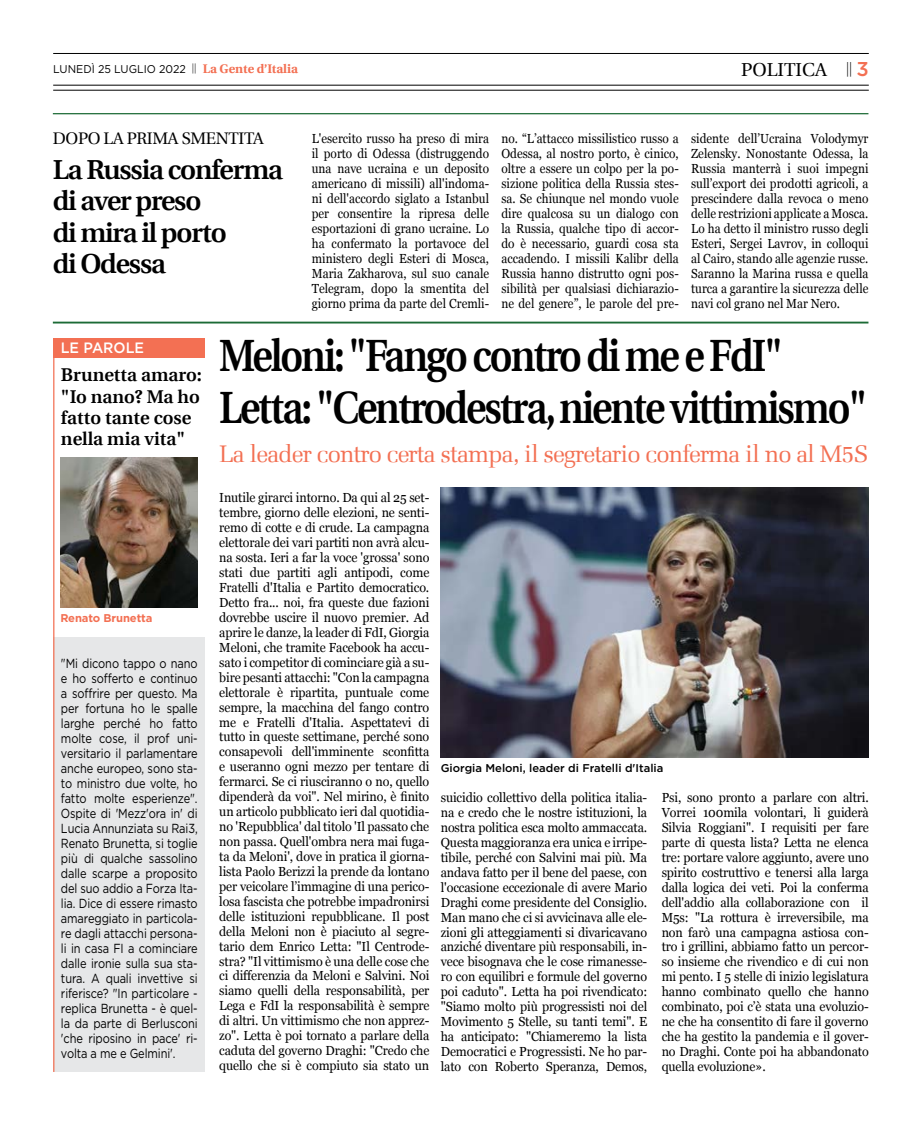
<style>
.page{position:relative;width:922px;height:1125px;background:#fff}
.page>*{position:absolute;margin:0;border:0;box-sizing:border-box;transform-origin:0 0}
.t1{font:600 45.25px/51.2px "Utopia";letter-spacing:-.05em;color:#000;scale:.86 1}
.t2{font:600 27.5px/31.2px "Utopia";letter-spacing:-.04em;color:#000}
.t3{font:300 24px "Melior";letter-spacing:-.04em;color:#f37053}
.t4{font:18.75px "Utopia";color:#000}
.t5{font:600 18.5px/21.2px "Utopia";color:#000}
.t6{font:16.75px "Utopia";letter-spacing:-.02em;color:#000}
.t7{font:500 15px "Gotham";color:#fff;scale:.95 1}
.t8{font:13.12px/14.9px "Georgia";letter-spacing:-.005em;color:#000;text-align:justify;scale:.95 1}
.t9{font:13.12px/15px "Georgia";letter-spacing:-.005em;color:#000;text-align:justify;scale:.9 1}
.t10{font:13.12px/15px "Gotham";letter-spacing:-.01em;color:#000;text-align:justify;scale:.84 1}
.t11{font:500 11.25px "Gotham";color:#000}
.t12{font:11.25px "Gotham";color:#000;scale:.95 1}
.t13{font:700 11.25px "Gotham";letter-spacing:-.01em;color:#f37053}
.s1{font-family:"Utopia";font-weight:700;font-size:12.5px;color:#f37053}
.s2{font-family:"Gotham";font-weight:500;font-size:20px;color:#f37053}
</style>
<div class="page">
<hr style="left:53px;top:53px;width:815px;height:1px;background:#000">
<hr style="left:53px;top:90px;width:815px;height:1px;background:#000">
<hr style="left:53px;top:85px;width:815px;height:1px;background:#000">
<hr style="left:53px;top:322px;width:815px;height:2px;background:#1c6b36">
<hr style="left:53px;top:113px;width:815px;height:1px;background:#1c6b36">
<img style="left:440px;top:488px;width:428px;height:269px">
<div style="left:53px;top:637px;width:152px;height:435px;background:#e6e7e8"></div>
<div style="left:53px;top:338px;width:152px;height:20px;background:#f37053"></div>
<hr style="left:53px;top:339px;width:1px;height:733px;background:#f37053">
<img style="left:61px;top:458px;width:137px;height:149px">
<p class="t12" style="left:53px;top:62px;width:259px">LUNEDÌ 25 LUGLIO 2022 <sup>||</sup> <span class="s1">La Gente d’Italia</span></p>
<h3 class="t4" style="left:741px;top:60px;width:129px">POLITICA <sup>||</sup> <span class="s2">3</span></h3>
<p class="t6" style="left:53px;top:129px;width:212px">DOPO LA PRIMA SMENTITA</p>
<h2 class="t2" style="left:53px;top:155px;width:232px">La Russia conferma di aver preso<br>di mira il porto<br>di Odessa</h2>
<p class="t9" style="left:312px;top:130px;width:198px">L'esercito russo ha preso di mira il porto di Odessa (distruggendo una nave ucraina e un deposito americano di missili) all'indoma&shy;ni dell'accordo siglato a Istanbul per consentire la ripresa delle esportazioni di grano ucraine. Lo ha confermato la portavoce del ministero degli Esteri di Mosca, Maria Zakharova, sul suo canale Telegram, dopo la smentita del giorno prima da parte del Cremli-</p>
<p class="t9" style="left:501px;top:130px;width:198px">no. “L’attacco missilistico russo a Odessa, al nostro porto, è cinico, oltre a essere un colpo per la po&shy;sizione politica della Russia stes&shy;sa. Se chiunque nel mondo vuole dire qualcosa su un dialogo con la Russia, qualche tipo di accor&shy;do è necessario, guardi cosa sta accadendo. I missili Kalibr della Russia hanno distrutto ogni pos&shy;sibilità per qualsiasi dichiarazio&shy;ne del genere”, le parole del pre-</p>
<p class="t9" style="left:691px;top:130px;width:198px">sidente dell’Ucraina Volodymyr Zelensky. Nonostante Odessa, la Russia manterrà i suoi impegni sull’export dei prodotti agricoli, a prescindere dalla revoca o meno delle restrizioni applicate a Mosca.<br>Lo ha detto il ministro russo degli Esteri, Sergei Lavrov, in colloqui al Cairo, stando alle agenzie russe.<br>Saranno la Marina russa e quella turca a garantire la sicurezza delle navi col grano nel Mar Nero.</p>
<p class="t7" style="left:61px;top:338px;width:89px">LE PAROLE</p>
<h3 class="t5" style="left:61px;top:365px;width:142px">Brunetta amaro: "Io nano? Ma ho fatto tante cose nella mia vita"</h3>
<p class="t13" style="left:60px;top:611px;width:94px">Renato Brunetta</p>
<p class="t10" style="left:61px;top:656px;width:164px">"Mi dicono tappo o nano e ho sofferto e continuo a soffrire per questo. Ma per fortuna ho le spalle larghe perché ho fatto molte cose, il prof uni&shy;versitario il parlamentare anche europeo, sono sta&shy;to ministro due volte, ho fatto molte esperienze".<br>Ospite di 'Mezz'ora in' di Lucia Annunziata su Rai3, Renato Brunetta, si toglie più di qualche sassolino dalle scarpe a proposito del suo addio a Forza Ita&shy;lia. Dice di essere rimasto amareggiato in particola&shy;re dagli attacchi persona&shy;li in casa FI a cominciare dalle ironie sulla sua sta&shy;tura. A quali invettive si riferisce? "In particolare - replica Brunetta - è quel&shy;la da parte di Berlusconi 'che riposino in pace' ri&shy;volta a me e Gelmini'.</p>
<h1 class="t1" style="left:219px;top:331px;width:754px">Meloni: "Fango contro di me e FdI"<br>Letta: "Centrodestra, niente vittimismo"</h1>
<h3 class="t3" style="left:219px;top:444px;width:650px">La leader contro certa stampa, il segretario conferma il no al M5S</h3>
<p class="t8" style="left:219px;top:490px;width:222px">Inutile girarci intorno. Da qui al 25 set&shy;tembre, giorno delle elezioni, ne senti&shy;remo di cotte e di crude. La campagna elettorale dei vari partiti non avrà alcu&shy;na sosta. Ieri a far la voce 'grossa' sono stati due partiti agli antipodi, come Fratelli d'Italia e Partito democratico.<br>Detto fra... noi, fra queste due fazioni dovrebbe uscire il nuovo premier. Ad aprire le danze, la leader di FdI, Giorgia Meloni, che tramite Facebook ha accu&shy;sato i competitor di cominciare già a su&shy;bire pesanti attacchi: "Con la campagna elettorale è ripartita, puntuale come sempre, la macchina del fango contro me e Fratelli d'Italia. Aspettatevi di tutto in queste settimane, perché sono consapevoli dell'imminente sconfitta e useranno ogni mezzo per tentare di fermarci. Se ci riusciranno o no, quello dipenderà da voi". Nel mirino, è finito un articolo pubblicato ieri dal quotidia&shy;no 'Repubblica' dal titolo 'Il passato che non passa. Quell'ombra nera mai fuga&shy;ta da Meloni', dove in pratica il giorna&shy;lista Paolo Berizzi la prende da lontano per veicolare l’immagine di una perico&shy;losa fascista che potrebbe impadronirsi delle istituzioni repubblicane. Il post della Meloni non è piaciuto al segre&shy;tario dem Enrico Letta: "Il Centrode&shy;stra? "Il vittimismo è una delle cose che ci differenzia da Meloni e Salvini. Noi siamo quelli della responsabilità, per Lega e FdI la responsabilità è sempre di altri. Un vittimismo che non apprez&shy;zo". Letta è poi tornato a parlare della caduta del governo Draghi: "Credo che quello che si è compiuto sia stato un</p>
<p class="t11" style="left:440px;top:761px;width:224px">Giorgia Meloni, leader di Fratelli d'Italia</p>
<p class="t8" style="left:440px;top:790px;width:219px">suicidio collettivo della politica italia&shy;na e credo che le nostre istituzioni, la nostra politica esca molto ammaccata.<br>Questa maggioranza era unica e irripe&shy;tibile, perché con Salvini mai più. Ma andava fatto per il bene del paese, con l'occasione eccezionale di avere Mario Draghi come presidente del Consiglio.<br>Man mano che ci si avvicinava alle ele&shy;zioni gli atteggiamenti si divaricavano anziché diventare più responsabili, in&shy;vece bisognava che le cose rimanesse&shy;ro con equilibri e formule del governo poi caduto". Letta ha poi rivendicato: "Siamo molto più progressisti noi del Movimento 5 Stelle, su tanti temi". E ha anticipato: "Chiameremo la lista Democratici e Progressisti. Ne ho par&shy;lato con Roberto Speranza, Demos,</p>
<p class="t8" style="left:661px;top:790px;width:219px">Psi, sono pronto a parlare con altri.<br>Vorrei 100mila volontari, li guiderà Silvia Roggiani". I requisiti per fare parte di questa lista? Letta ne elenca tre: portare valore aggiunto, avere uno spirito costruttivo e tenersi alla larga dalla logica dei veti. Poi la conferma dell'addio alla collaborazione con il M5s: "La rottura è irreversibile, ma non farò una campagna astiosa con&shy;tro i grillini, abbiamo fatto un percor&shy;so insieme che rivendico e di cui non mi pento. I 5 stelle di inizio legislatura hanno combinato quello che hanno combinato, poi c’è stata una evoluzio&shy;ne che ha consentito di fare il governo che ha gestito la pandemia e il gover&shy;no Draghi. Conte poi ha abbandonato quella evoluzione».</p>
</div>
